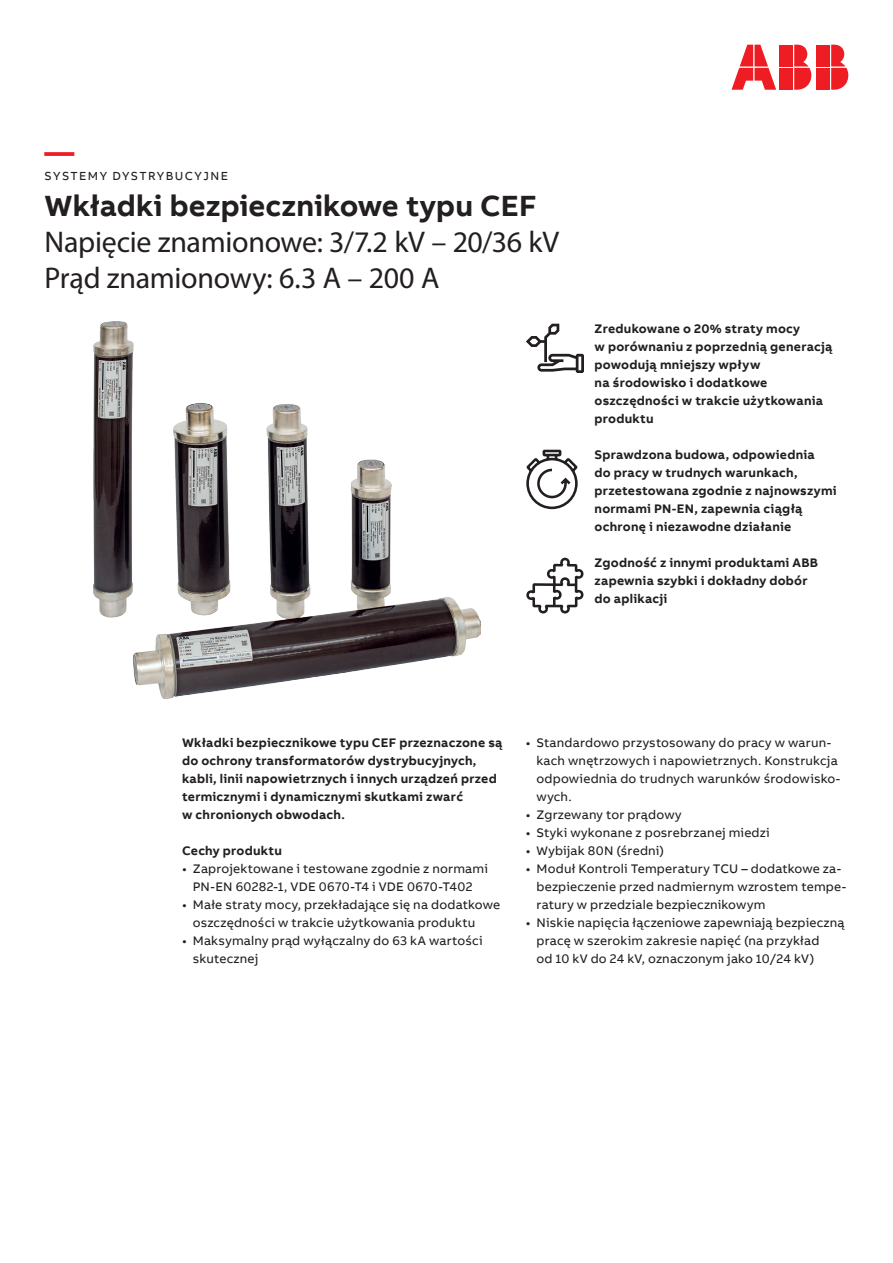
<style>
.page{position:relative;width:893px;height:1263px;background:#fff}
.page>*{position:absolute;margin:0;border:0;box-sizing:border-box;transform-origin:0 0}
.Subheadline_M_20pt_2{font:30px "Myriad Pro";letter-spacing:-.01em;color:#231f20}
.Headline_M_20pt_24pt{font:700 30px "AB Bvoice";letter-spacing:.005em;color:#231f20}
.Headline_M_20pt_24pt-2{font:700 30px "AB Bvoice";color:#ee1c28}
.t1{font:12.75px/18px "AB Bvoice";letter-spacing:.015em;color:#231f20}
.Lead_13pt_18pt{font:700 12.75px/18px "AB Bvoice";letter-spacing:.02em;color:#231f20}
.Paragraph_Title_8_5p{font:700 12.75px/18px "AB Bvoice";letter-spacing:.02em;color:#231f20}
.Category_M_8pt_9_6pt{font:12px "AB Bvoice";letter-spacing:.12em;color:#231f20}
</style>
<div class="page">
<div style="left:817px;top:45px;width:13px;height:21px;background:#ee1d23"></div>
<div style="left:817px;top:68px;width:13px;height:22px;background:#ee1d23"></div>
<svg style="left:831px;top:45px;width:17px;height:45px"></svg>
<svg style="left:731px;top:45px;width:45px;height:45px"></svg>
<div style="left:780px;top:45px;width:13px;height:21px;background:#ee1d23"></div>
<div style="left:780px;top:68px;width:13px;height:22px;background:#ee1d23"></div>
<svg style="left:794px;top:45px;width:17px;height:45px"></svg>
<img style="left:94px;top:322px;width:387px;height:376px">
<svg style="left:526px;top:324px;width:58px;height:49px"></svg>
<svg style="left:526px;top:449px;width:52px;height:61px"></svg>
<svg style="left:526px;top:558px;width:58px;height:55px"></svg>
<p class="Headline_M_20pt_24pt-2" style="left:45px;top:132px;width:31px">—</p>
<p class="Category_M_8pt_9_6pt" style="left:45px;top:168px;width:185px">SYSTEMY DYSTRYBUCYJNE</p>
<p class="Headline_M_20pt_24pt" style="left:45px;top:186px;width:493px">Wkładki bezpiecznikowe typu CEF</p>
<p class="Subheadline_M_20pt_2" style="left:45px;top:223px;width:516px">Napięcie znamionowe: 3/7.2 kV – 20/36 kV</p>
<p class="Subheadline_M_20pt_2" style="left:45px;top:259px;width:396px">Prąd znamionowy: 6.3 A – 200 A</p>
<p class="Lead_13pt_18pt" style="left:595px;top:319px;width:239px">Zredukowane o 20% straty mocy<br>w porównaniu z poprzednią generacją powodują mniejszy wpływ<br>na środowisko i dodatkowe oszczędności w trakcie użytkowania produktu</p>
<p class="Lead_13pt_18pt" style="left:595px;top:445px;width:244px">Sprawdzona budowa, odpowiednia<br>do pracy w trudnych warunkach, przetestowana zgodnie z najnowszymi normami PN-EN, zapewnia ciągłą ochronę i niezawodne działanie</p>
<p class="Lead_13pt_18pt" style="left:595px;top:553px;width:225px">Zgodność z innymi produktami ABB zapewnia szybki i dokładny dobór do aplikacji</p>
<p class="Paragraph_Title_8_5p" style="left:182px;top:733px;width:322px">Wkładki bezpiecznikowe typu CEF przeznaczone są do ochrony transformatorów dystrybucyjnych, kabli, linii napowietrznych i innych urządzeń przed termicznymi i dynamicznymi skutkami zwarć<br>w chronionych obwodach.</p>
<p class="Paragraph_Title_8_5p" style="left:182px;top:841px;width:101px">Cechy produktu</p>
<p class="t1" style="left:182px;top:859px;width:307px;text-align:center">• Zaprojektowane i testowane zgodnie z normami<br>PN-EN 60282-1, VDE 0670-T4 i VDE 0670-T402</p>
<p class="t1" style="left:193px;top:895px;width:309px;text-indent:-11px">• Małe straty mocy, przekładające się na dodatkowe oszczędności w trakcie użytkowania produktu</p>
<p class="t1" style="left:193px;top:931px;width:291px;text-indent:-11px">• Maksymalny prąd wyłączalny do 63 kA wartości skutecznej</p>
<p class="t1" style="left:536px;top:733px;width:305px;text-indent:-11px">• Standardowo przystosowany do pracy w warun&shy;kach wnętrzowych i napowietrznych. Konstrukcja odpowiednia do trudnych warunków środowisko&shy;wych.</p>
<p class="t1" style="left:526px;top:805px;width:157px">• Zgrzewany tor prądowy</p>
<p class="t1" style="left:526px;top:823px;width:245px">• Styki wykonane z posrebrzanej miedzi</p>
<p class="t1" style="left:526px;top:841px;width:140px">• Wybijak 80N (średni)</p>
<p class="t1" style="left:536px;top:859px;width:311px;text-indent:-11px">• Moduł Kontroli Temperatury TCU – dodatkowe za&shy;bezpieczenie przed nadmiernym wzrostem tempe&shy;ratury w przedziale bezpiecznikowym</p>
<p class="t1" style="left:536px;top:913px;width:310px;text-indent:-11px">• Niskie napięcia łączeniowe zapewniają bezpieczną pracę w szerokim zakresie napięć (na przykład<br>od 10 kV do 24 kV, oznaczonym jako 10/24 kV)</p>
</div>
